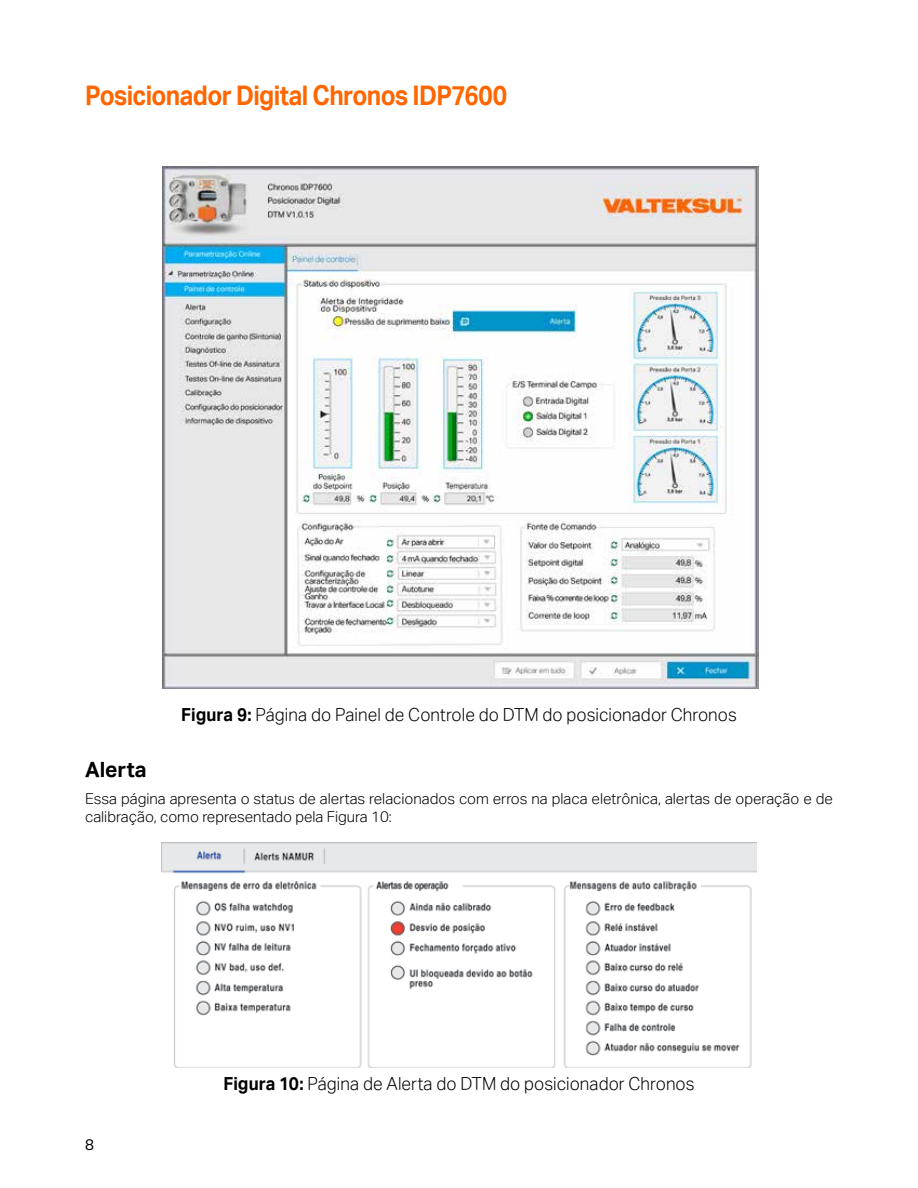
<style>
.page{position:relative;width:918px;height:1188px;background:#fff}
.page>*{position:absolute;margin:0;border:0;box-sizing:border-box;transform-origin:0 0}
.t1{font:700 27px "Aktiv Grotesk W01";letter-spacing:-.025em;color:#f60;scale:.9 1}
.t2{font:700 21px "Aktiv Grotesk W01";color:#000}
.t3{font:300 18px "Aktiv Grotesk W01";letter-spacing:.005em;color:#000;scale:.95 1}
.t4{font:300 15px/18px "Aktiv Grotesk W01";color:#000}
.t5{font:15px "Aktiv Grotesk W01";color:#000}
.s1{font-weight:700}
</style>
<div class="page">
<img style="left:163px;top:166px;width:595px;height:522px">
<img style="left:162px;top:843px;width:595px;height:224px">
<h1 class="t1" style="left:85px;top:80px;width:471px">Posicionador Digital Chronos IDP7600</h1>
<p class="t3" style="left:181px;top:705px;width:586px"><span class="s1">Figura 9:</span> Página do Painel de Controle do DTM do posicionador Chronos</p>
<h2 class="t2" style="left:85px;top:758px;width:63px">Alerta</h2>
<p class="t4" style="left:85px;top:790px;width:749px">Essa página apresenta o status de alertas relacionados com erros na placa eletrônica, alertas de operação e de calibração, como representado pela Figura 10:</p>
<p class="t5" style="left:85px;top:1136px;width:10px">8</p>
<p class="t3" style="left:223px;top:1074px;width:497px"><span class="s1">Figura 10:</span> Página de Alerta do DTM do posicionador Chronos</p>
</div>
